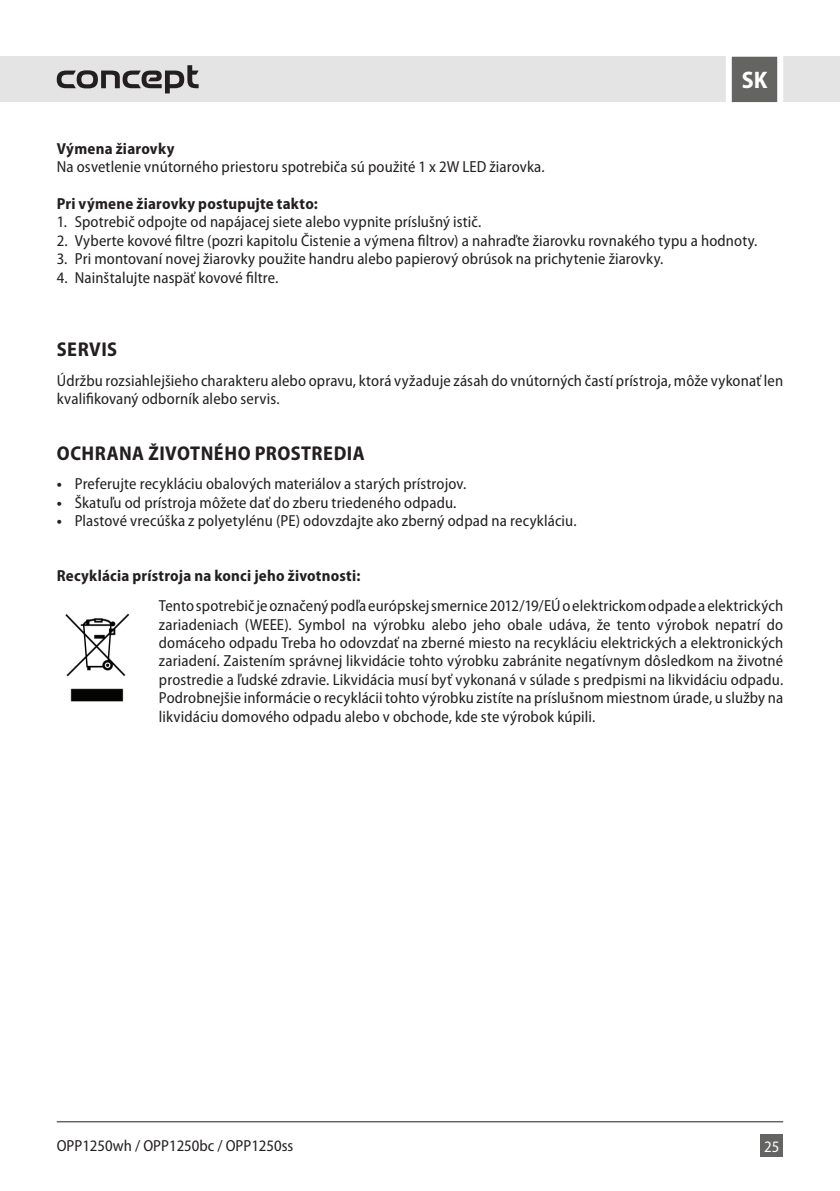
<style>
.page{position:relative;width:840px;height:1191px;background:#fff}
.page>*{position:absolute;margin:0;border:0;box-sizing:border-box;transform-origin:0 0}
.t1{font:700 semi-condensed 24px "Myriad Pro";color:#fff}
.t2{font:700 semi-condensed 20px "Myriad Pro";letter-spacing:.02em;color:#231f20}
.t3{font:semi-condensed 16px/18.4px "Myriad Pro";letter-spacing:.01em;color:#231f20}
.t4{font:700 semi-condensed 16px "Myriad Pro";letter-spacing:.015em;color:#231f20}
.t5{font:semi-condensed 16px "Myriad Pro";color:#fff}
.s1{font-weight:700}
</style>
<div class="page">
<div style="left:0;top:57px;width:839px;height:45px;background:#e4e4e4"></div>
<div style="left:760px;top:1134px;width:22px;height:23px;background:#646463"></div>
<svg style="left:722px;top:56px;width:63px;height:47px;background:#909090"></svg>
<hr style="left:57px;top:1121px;width:725px;height:1px;background:#231f20">
<svg style="left:57px;top:65px;width:141px;height:28px"></svg>
<img style="left:65px;top:613px;width:65px;height:89px">
<h1 class="t1" style="left:741px;top:67px;width:27px">SK</h1>
<p class="t4" style="left:57px;top:139px;width:119px">Výmena žiarovky</p>
<p class="t3" style="left:57px;top:158px;width:489px">Na osvetlenie vnútorného priestoru spotrebiča sú použité 1 x 2W LED žiarovka.</p>
<p class="t4" style="left:57px;top:195px;width:262px">Pri výmene žiarovky postupujte takto:</p>
<p class="t3" style="left:57px;top:213px;width:426px">1. Spotrebič odpojte od napájacej siete alebo vypnite príslušný istič.</p>
<p class="t3" style="left:57px;top:232px;width:701px">2. Vyberte kovové filtre (pozri kapitolu Čistenie a výmena filtrov) a nahraďte žiarovku rovnakého typu a hodnoty.</p>
<p class="t3" style="left:57px;top:250px;width:608px">3. Pri montovaní novej žiarovky použite handru alebo papierový obrúsok na prichytenie žiarovky.</p>
<p class="t3" style="left:57px;top:268px;width:223px">4. Nainštalujte naspäť kovové filtre.</p>
<p class="t2" style="left:57px;top:338px;width:62px">SERVIS</p>
<p class="t3" style="left:57px;top:372px;width:727px">Údržbu rozsiahlejšieho charakteru alebo opravu, ktorá vyžaduje zásah do vnútorných častí prístroja, môže vykonať len kvalifikovaný odborník alebo servis.</p>
<p class="t2" style="left:57px;top:442px;width:309px">OCHRANA ŽIVOTNÉHO PROSTREDIA</p>
<p class="t3" style="left:57px;top:475px;width:411px"><span class="s1">•</span> Preferujte recykláciu obalových materiálov a starých prístrojov.</p>
<p class="t3" style="left:57px;top:493px;width:401px"><span class="s1">•</span> Škatuľu od prístroja môžete dať do zberu triedeného odpadu.</p>
<p class="t3" style="left:57px;top:512px;width:521px"><span class="s1">•</span> Plastové vrecúška z polyetylénu (PE) odovzdajte ako zberný odpad na recykláciu.</p>
<p class="t4" style="left:57px;top:567px;width:305px">Recyklácia prístroja na konci jeho životnosti:</p>
<p class="t3" style="left:159px;top:597px;width:625px;text-align:justify">Tento spotrebič je označený podľa európskej smernice 2012/19/EÚ o elektrickom odpade a elektrických zariadeniach (WEEE). Symbol na výrobku alebo jeho obale udáva, že tento výrobok nepatrí do domáceho odpadu Treba ho odovzdať na zberné miesto na recykláciu elektrických a elektronických zariadení. Zaistením správnej likvidácie tohto výrobku zabránite negatívnym dôsledkom na životné prostredie a ľudské zdravie. Likvidácia musí byť vykonaná v súlade s predpismi na likvidáciu odpadu.<br>Podrobnejšie informácie o recyklácii tohto výrobku zistíte na príslušnom miestnom úrade, u služby na likvidáciu domového odpadu alebo v obchode, kde ste výrobok kúpili.</p>
<p class="t3" style="left:57px;top:1136px;width:238px">OPP1250wh / OPP1250bc / OPP1250ss</p>
<p class="t5" style="left:763px;top:1138px;width:17px">25</p>
</div>
